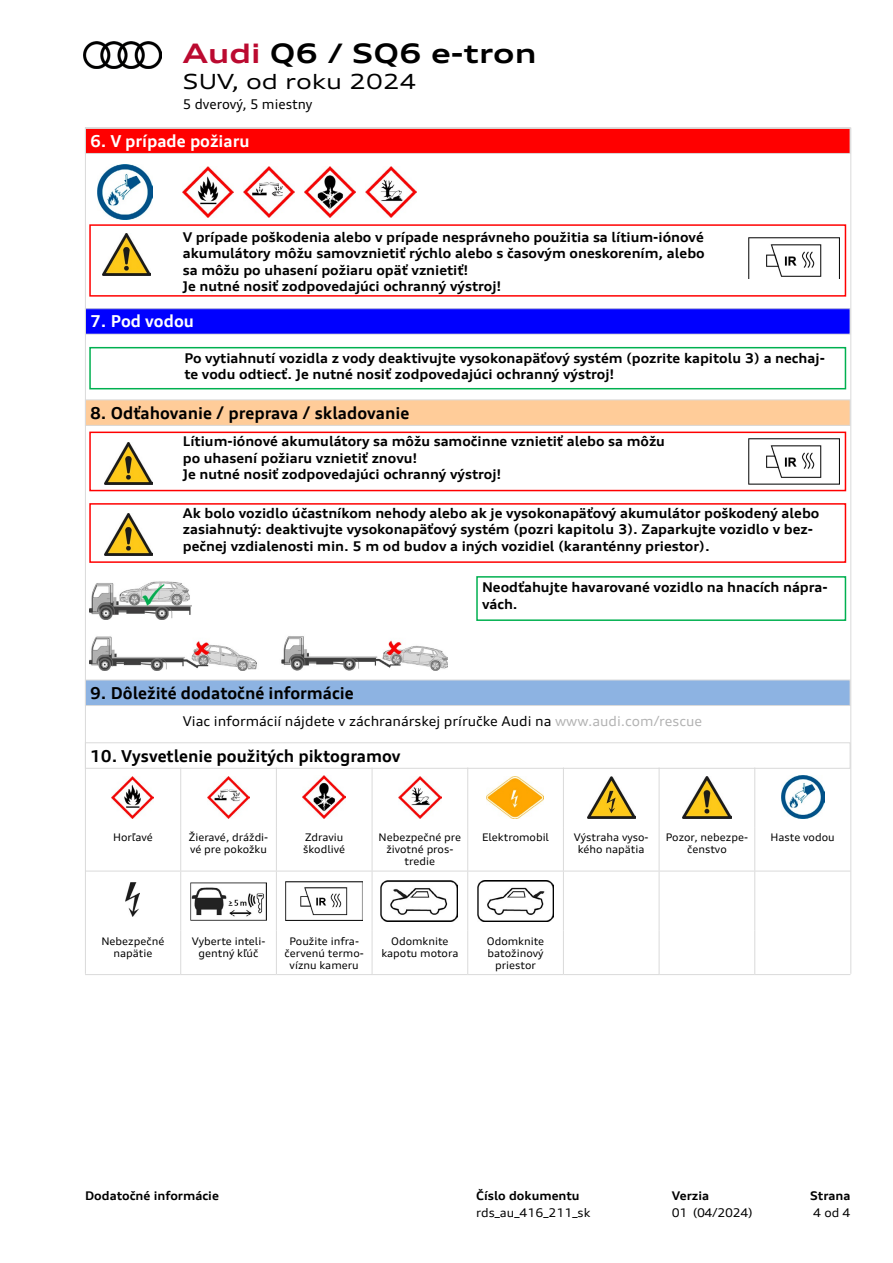
<style>
.page{position:relative;width:893px;height:1263px;background:#fff}
.page>*{position:absolute;margin:0;border:0;box-sizing:border-box;transform-origin:0 0}
.t1{font:700 expanded 27px "Audi Type";color:#000}
.t2{font:expanded 21px "Audi Type";color:#000}
.t3{font:700 16.5px "Audi Type";color:#000}
.t4{font:700 16.5px "Audi Type";color:#fff}
.t5{font:700 13.5px/16.5px "Audi Type Screen";color:#000}
.t6{font:13.5px "Audi Type Screen";color:#000}
.t7{font:13.5px "Audi Type";color:#000}
.t8{font:700 12px "Audi Type Screen";color:#000}
.t9{font:12px "Audi Type Screen";color:#000}
.t10{font:10.5px/12px "Audi Type Screen";color:#000;text-align:center}
.s1{color:#bb0a30}
.s2{color:#b3b3b3}
</style>
<div class="page">
<img style="left:104px;top:514px;width:48px;height:42px">
<div style="left:89px;top:503px;width:757px;height:60px;border:2px solid #f00"></div>
<div style="left:89px;top:347px;width:757px;height:42px;border:2px solid #00b050"></div>
<div style="left:476px;top:576px;width:370px;height:45px;border:2px solid #00b050"></div>
<img style="left:102px;top:233px;width:48px;height:42px">
<div style="left:89px;top:224px;width:757px;height:73px;border:2px solid #f00"></div>
<img style="left:748px;top:237px;width:92px;height:42px">
<img style="left:104px;top:442px;width:48px;height:42px">
<div style="left:89px;top:432px;width:757px;height:59px;border:2px solid #f00"></div>
<img style="left:748px;top:439px;width:92px;height:46px">
<div style="left:85px;top:128px;width:765px;height:25px;background:#f00"></div>
<div style="left:85px;top:128px;width:765px;height:26px;border:1px solid #dadada"></div>
<div style="left:85px;top:309px;width:765px;height:25px;background:#00f"></div>
<div style="left:85px;top:308px;width:765px;height:27px;border:1px solid #dadada"></div>
<div style="left:85px;top:680px;width:765px;height:25px;background:#8db3e2"></div>
<div style="left:85px;top:680px;width:765px;height:26px;border:1px solid #dadada"></div>
<div style="left:85px;top:400px;width:765px;height:25px;background:#fc9"></div>
<div style="left:85px;top:399px;width:765px;height:27px;border:1px solid #dadada"></div>
<div style="left:85px;top:742px;width:765px;height:27px;border:1px solid #dadada"></div>
<img style="left:97px;top:164px;width:55px;height:56px">
<img style="left:183px;top:167px;width:51px;height:51px">
<img style="left:305px;top:166px;width:51px;height:52px">
<img style="left:365px;top:167px;width:51px;height:51px">
<img style="left:243px;top:167px;width:51px;height:51px">
<img style="left:89px;top:581px;width:103px;height:39px">
<img style="left:89px;top:636px;width:359px;height:35px">
<hr style="left:276px;top:871px;width:1px;height:59px;background:#dadada">
<hr style="left:372px;top:871px;width:1px;height:59px;background:#dadada">
<hr style="left:467px;top:871px;width:1px;height:59px;background:#dadada">
<hr style="left:563px;top:871px;width:1px;height:59px;background:#dadada">
<hr style="left:659px;top:871px;width:1px;height:59px;background:#dadada">
<hr style="left:754px;top:871px;width:1px;height:59px;background:#dadada">
<hr style="left:276px;top:930px;width:1px;height:44px;background:#dadada">
<hr style="left:372px;top:930px;width:1px;height:44px;background:#dadada">
<hr style="left:467px;top:930px;width:1px;height:44px;background:#dadada">
<hr style="left:563px;top:930px;width:1px;height:44px;background:#dadada">
<hr style="left:659px;top:930px;width:1px;height:44px;background:#dadada">
<hr style="left:754px;top:930px;width:1px;height:44px;background:#dadada">
<hr style="left:181px;top:974px;width:95px;height:1px;background:#dadada">
<hr style="left:276px;top:974px;width:96px;height:1px;background:#dadada">
<hr style="left:372px;top:974px;width:96px;height:1px;background:#dadada">
<hr style="left:468px;top:974px;width:95px;height:1px;background:#dadada">
<hr style="left:563px;top:974px;width:96px;height:1px;background:#dadada">
<hr style="left:659px;top:974px;width:96px;height:1px;background:#dadada">
<hr style="left:755px;top:974px;width:95px;height:1px;background:#dadada">
<hr style="left:180px;top:767px;width:1px;height:60px;background:#dadada">
<hr style="left:276px;top:767px;width:1px;height:60px;background:#dadada">
<hr style="left:372px;top:767px;width:1px;height:60px;background:#dadada">
<hr style="left:467px;top:767px;width:1px;height:60px;background:#dadada">
<hr style="left:563px;top:767px;width:1px;height:60px;background:#dadada">
<hr style="left:659px;top:767px;width:1px;height:60px;background:#dadada">
<hr style="left:180px;top:827px;width:1px;height:44px;background:#dadada">
<hr style="left:276px;top:827px;width:1px;height:44px;background:#dadada">
<hr style="left:372px;top:827px;width:1px;height:44px;background:#dadada">
<hr style="left:467px;top:827px;width:1px;height:44px;background:#dadada">
<hr style="left:563px;top:827px;width:1px;height:44px;background:#dadada">
<hr style="left:659px;top:827px;width:1px;height:44px;background:#dadada">
<hr style="left:181px;top:871px;width:95px;height:1px;background:#dadada">
<hr style="left:276px;top:871px;width:96px;height:1px;background:#dadada">
<hr style="left:372px;top:871px;width:96px;height:1px;background:#dadada">
<hr style="left:468px;top:871px;width:95px;height:1px;background:#dadada">
<hr style="left:563px;top:871px;width:96px;height:1px;background:#dadada">
<hr style="left:659px;top:871px;width:96px;height:1px;background:#dadada">
<hr style="left:85px;top:871px;width:96px;height:1px;background:#dadada">
<hr style="left:180px;top:871px;width:1px;height:59px;background:#dadada">
<hr style="left:180px;top:930px;width:1px;height:44px;background:#dadada">
<hr style="left:85px;top:974px;width:96px;height:1px;background:#dadada">
<hr style="left:754px;top:767px;width:1px;height:60px;background:#dadada">
<hr style="left:754px;top:827px;width:1px;height:44px;background:#dadada">
<hr style="left:755px;top:871px;width:95px;height:1px;background:#dadada">
<img style="left:111px;top:776px;width:43px;height:42px">
<img style="left:207px;top:776px;width:43px;height:42px">
<img style="left:303px;top:776px;width:42px;height:43px">
<img style="left:399px;top:776px;width:42px;height:42px">
<img style="left:486px;top:776px;width:57px;height:42px">
<img style="left:587px;top:776px;width:48px;height:42px">
<img style="left:683px;top:776px;width:48px;height:42px">
<img style="left:781px;top:776px;width:43px;height:42px">
<img style="left:126px;top:882px;width:13px;height:34px">
<img style="left:190px;top:882px;width:77px;height:38px">
<img style="left:286px;top:882px;width:76px;height:38px">
<img style="left:381px;top:881px;width:76px;height:40px">
<img style="left:477px;top:881px;width:77px;height:40px">
<hr style="left:85px;top:128px;width:1px;height:846px;background:#dadada">
<hr style="left:850px;top:128px;width:1px;height:846px;background:#dadada">
<hr style="left:85px;top:128px;width:765px;height:1px;background:#dadada">
<img style="left:84px;top:41px;width:78px;height:27px">
<h1 class="t1" style="left:183px;top:37px;width:355px"><span class="s1">Audi</span> Q6 / SQ6 e-tron</h1>
<h2 class="t2" style="left:183px;top:68px;width:235px">SUV, od roku 2024</h2>
<p class="t7" style="left:183px;top:96px;width:131px">5 dverový, 5 miestny</p>
<p class="t4" style="left:90px;top:130px;width:161px">6. V prípade požiaru</p>
<p class="t5" style="left:183px;top:229px;width:523px">V prípade poškodenia alebo v prípade nesprávneho použitia sa lítium-iónové akumulátory môžu samovznietiť rýchlo alebo s časovým oneskorením, alebo sa môžu po uhasení požiaru opäť vznietiť!<br>Je nutné nosiť zodpovedajúci ochranný výstroj!</p>
<p class="t4" style="left:90px;top:311px;width:105px">7. Pod vodou</p>
<p class="t5" style="left:184px;top:350px;width:642px">Po vytiahnutí vozidla z vody deaktivujte vysokonapäťový systém (pozrite kapitolu 3) a nechaj&shy;te vodu odtiecť. Je nutné nosiť zodpovedajúci ochranný výstroj!</p>
<p class="t3" style="left:90px;top:402px;width:321px">8. Odťahovanie / preprava / skladovanie</p>
<p class="t5" style="left:183px;top:433px;width:484px">Lítium-iónové akumulátory sa môžu samočinne vznietiť alebo sa môžu po uhasení požiaru vznietiť znovu!<br>Je nutné nosiť zodpovedajúci ochranný výstroj!</p>
<p class="t5" style="left:183px;top:504px;width:638px">Ak bolo vozidlo účastníkom nehody alebo ak je vysokonapäťový akumulátor poškodený alebo zasiahnutý: deaktivujte vysokonapäťový systém (pozri kapitolu 3). Zaparkujte vozidlo v bez&shy;pečnej vzdialenosti min. 5 m od budov a iných vozidiel (karanténny priestor).</p>
<p class="t3" style="left:90px;top:682px;width:265px">9. Dôležité dodatočné informácie</p>
<p class="t5" style="left:482px;top:579px;width:347px">Neodťahujte havarované vozidlo na hnacích nápra&shy;vách.</p>
<p class="t6" style="left:183px;top:713px;width:521px">Viac informácií nájdete v záchranárskej príručke Audi na <span class="s2">www.audi.com/rescue</span></p>
<p class="t3" style="left:90px;top:745px;width:312px">10. Vysvetlenie použitých piktogramov</p>
<p class="t10" style="left:113px;top:831px;width:41px">Horľavé</p>
<p class="t10" style="left:189px;top:831px;width:81px;text-align:left">Žieravé, dráždi&shy;vé pre pokožku</p>
<p class="t10" style="left:303px;top:831px;width:43px;text-align:left">Zdraviu škodlivé</p>
<p class="t10" style="left:378px;top:831px;width:84px">Nebezpečné pre životné pros&shy;tredie</p>
<p class="t10" style="left:482px;top:831px;width:68px">Elektromobil</p>
<p class="t10" style="left:574px;top:831px;width:76px">Výstraha vyso&shy;kého napätia</p>
<p class="t10" style="left:666px;top:831px;width:84px">Pozor, nebezpe&shy;čenstvo</p>
<p class="t10" style="left:770px;top:831px;width:66px">Haste vodou</p>
<p class="t10" style="left:101px;top:935px;width:64px">Nebezpečné napätie</p>
<p class="t10" style="left:192px;top:935px;width:75px">Vyberte inteli&shy;gentný kľúč</p>
<p class="t10" style="left:285px;top:935px;width:81px">Použite infra&shy;červenú termo&shy;víznu kameru</p>
<p class="t10" style="left:381px;top:935px;width:79px">Odomknite kapotu motora</p>
<p class="t10" style="left:487px;top:935px;width:59px">Odomknite batožinový priestor</p>
<p class="t8" style="left:85px;top:1188px;width:135px">Dodatočné informácie</p>
<p class="t8" style="left:476px;top:1188px;width:105px">Číslo dokumentu</p>
<p class="t9" style="left:476px;top:1205px;width:116px">rds_au_416_211_sk</p>
<p class="t8" style="left:672px;top:1188px;width:39px">Verzia</p>
<p class="t9" style="left:672px;top:1205px;width:82px">01 (04/2024)</p>
<p class="t8" style="left:810px;top:1188px;width:42px">Strana</p>
<p class="t9" style="left:813px;top:1205px;width:39px">4 od 4</p>
</div>
